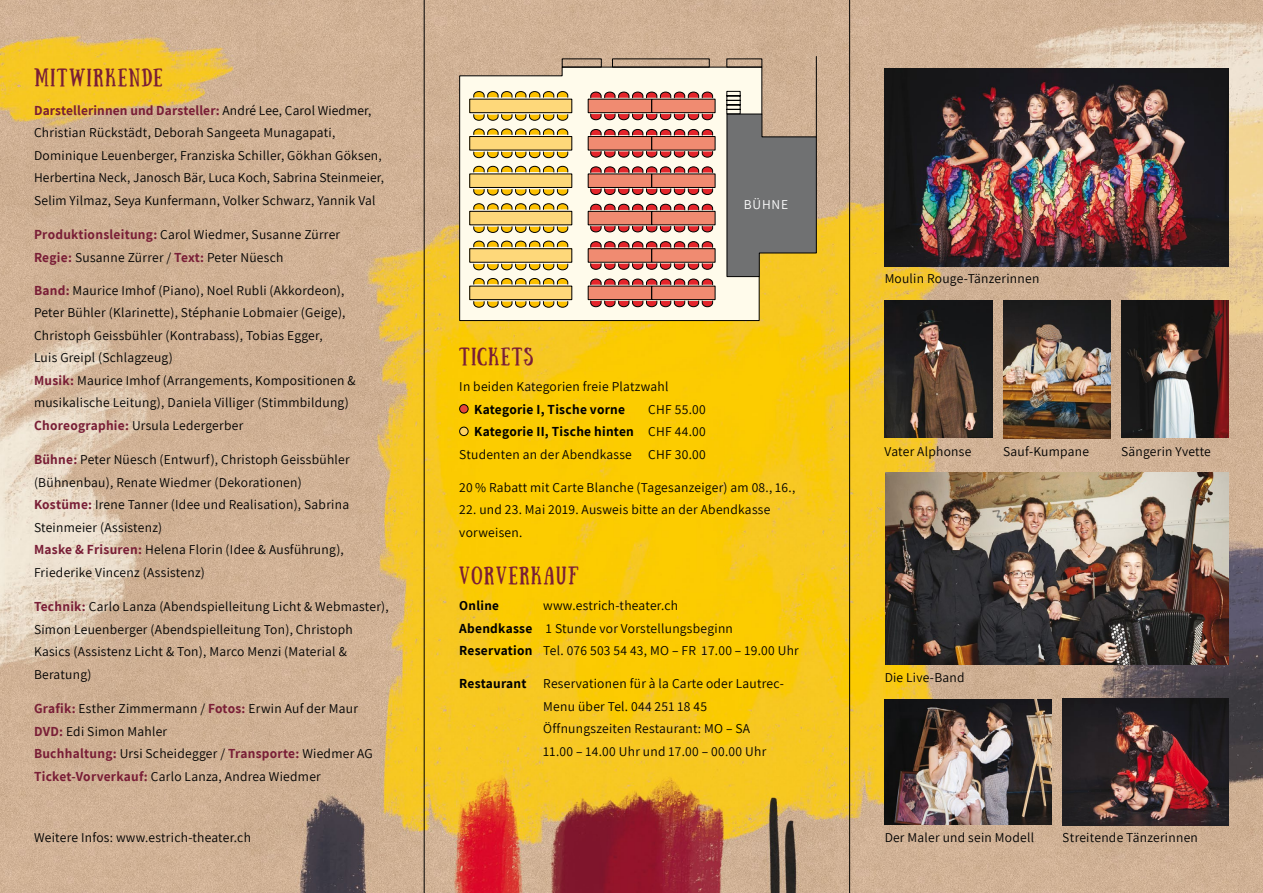
<style>
.page{position:relative;width:1263px;height:893px;background:#fff}
.page>*{position:absolute;margin:0;border:0;box-sizing:border-box;transform-origin:0 0}
.t1{font:18px "Sunday";letter-spacing:.08em;color:#791e36}
.t2{font:13.5px/22.5px "Assistant";letter-spacing:.02em;color:#000}
.t3{font:700 13.5px "Assistant";letter-spacing:.02em;color:#000}
.t4{font:13.5px "Assistant";letter-spacing:.06em;color:#fff}
.t5{font:700 13.2px "Assistant";letter-spacing:.025em;color:#000}
.s1{font-weight:700;color:#791e36}
.s2{font-weight:700}
</style>
<div class="page">
<img style="left:0;top:0;width:1263px;height:893px">
<div style="left:460px;top:405px;width:8px;height:8px;background:#e64538;border-radius:50%"></div>
<div style="left:459px;top:404px;width:9px;height:9px;border:1px solid #000;border-radius:50%"></div>
<div style="left:460px;top:427px;width:8px;height:9px;background:#fed260;border-radius:50%"></div>
<div style="left:459px;top:427px;width:9px;height:9px;border:1px solid #000;border-radius:50%"></div>
<svg style="left:459px;top:66px;width:304px;height:255px;background:#e4e0cf"></svg>
<div style="left:470px;top:99px;width:102px;height:14px;background:#fed87a"></div>
<div style="left:469px;top:99px;width:103px;height:14px;border:1px solid #000"></div>
<div style="left:470px;top:137px;width:102px;height:13px;background:#fed87a"></div>
<div style="left:469px;top:136px;width:103px;height:14px;border:1px solid #000"></div>
<div style="left:470px;top:174px;width:102px;height:13px;background:#fed87a"></div>
<div style="left:469px;top:173px;width:103px;height:15px;border:1px solid #000"></div>
<div style="left:470px;top:211px;width:102px;height:14px;background:#fed87a"></div>
<div style="left:469px;top:211px;width:103px;height:14px;border:1px solid #000"></div>
<div style="left:470px;top:249px;width:102px;height:13px;background:#fed87a"></div>
<div style="left:469px;top:248px;width:103px;height:15px;border:1px solid #000"></div>
<div style="left:470px;top:286px;width:102px;height:14px;background:#fed87a"></div>
<div style="left:469px;top:286px;width:103px;height:14px;border:1px solid #000"></div>
<svg style="left:473px;top:301px;width:95px;height:7px"></svg>
<div style="left:652px;top:286px;width:63px;height:14px;background:#f08b71"></div>
<div style="left:651px;top:286px;width:64px;height:14px;border:1px solid #000"></div>
<div style="left:588px;top:286px;width:63px;height:14px;background:#f08b71"></div>
<div style="left:588px;top:286px;width:64px;height:14px;border:1px solid #000"></div>
<svg style="left:473px;top:56px;width:344px;height:229px;background:#caab8d"></svg>
<svg style="left:590px;top:300px;width:123px;height:7px"></svg>
<img style="left:885px;top:472px;width:344px;height:192px">
<img style="left:884px;top:301px;width:108px;height:137px">
<img style="left:1121px;top:301px;width:108px;height:137px">
<img style="left:884px;top:68px;width:345px;height:198px">
<img style="left:884px;top:699px;width:167px;height:126px">
<img style="left:1003px;top:301px;width:108px;height:137px">
<img style="left:1062px;top:699px;width:167px;height:126px">
<hr style="left:424px;top:0;width:1px;height:893px;background:#000">
<hr style="left:849px;top:0;width:1px;height:893px;background:#000">
<h1 class="t1" style="left:34px;top:65px;width:130px">MITWIRKENDE</h1>
<p class="t2" style="left:34px;top:98px;width:352px"><span class="s1">Darstellerinnen und Darsteller:</span> André Lee, Carol Wiedmer, Christian Rückstädt, Deborah Sangeeta Munagapati, Dominique Leuenberger, Franziska Schiller, Gökhan Göksen, Herbertina Neck, Janosch Bär, Luca Koch, Sabrina Steinmeier, Selim Yilmaz, Seya Kunfermann, Volker Schwarz, Yannik Val</p>
<p class="t2" style="left:34px;top:223px;width:308px"><span class="s1">Produktionsleitung:</span> Carol Wiedmer, Susanne Zürrer<br><span class="s1">Regie:</span> Susanne Zürrer / <span class="s1">Text:</span> Peter Nüesch</p>
<p class="t2" style="left:34px;top:278px;width:323px"><span class="s1">Band:</span> Maurice Imhof (Piano), Noel Rubli (Akkordeon), Peter Bühler (Klarinette), Stéphanie Lobmaier (Geige), Christoph Geissbühler (Kontrabass), Tobias Egger,<br>Luis Greipl (Schlagzeug)<br><span class="s1">Musik:</span> Maurice Imhof (Arrangements, Kompositionen &amp; musikalische Leitung), Daniela Villiger (Stimmbildung)<br><span class="s1">Choreographie:</span> Ursula Ledergerber</p>
<p class="t2" style="left:34px;top:448px;width:317px"><span class="s1">Bühne:</span> Peter Nüesch (Entwurf), Christoph Geissbühler (Bühnenbau), Renate Wiedmer (Dekorationen)<br><span class="s1">Kostüme:</span> Irene Tanner (Idee und Realisation), Sabrina Steinmeier (Assistenz)<br><span class="s1">Maske &amp; Frisuren:</span> Helena Florin (Idee &amp; Ausführung), Friederike Vincenz (Assistenz)</p>
<p class="t2" style="left:34px;top:595px;width:356px"><span class="s1">Technik:</span> Carlo Lanza (Abendspielleitung Licht &amp; Webmaster), Simon Leuenberger (Abendspielleitung Ton), Christoph Kasics (Assistenz Licht &amp; Ton), Marco Menzi (Material &amp; Beratung)</p>
<p class="t2" style="left:34px;top:697px;width:340px"><span class="s1">Grafik:</span> Esther Zimmermann / <span class="s1">Fotos:</span> Erwin Auf der Maur <span class="s1">DVD:</span> Edi Simon Mahler<br><span class="s1">Buchhaltung:</span> Ursi Scheidegger / <span class="s1">Transporte:</span> Wiedmer AG <span class="s1">Ticket-Vorverkauf:</span> Carlo Lanza, Andrea Wiedmer</p>
<p class="t2" style="left:34px;top:826px;width:218px">Weitere Infos: www.estrich-theater.ch</p>
<p class="t4" style="left:744px;top:195px;width:46px">BÜHNE</p>
<h1 class="t1" style="left:459px;top:344px;width:75px">TICKETS</h1>
<p class="t2" style="left:459px;top:375px;width:211px">In beiden Kategorien freie Platzwahl</p>
<p class="t3" style="left:474px;top:400px;width:152px">Kategorie I, Tische vorne</p>
<p class="t2" style="left:459px;top:397px;width:248px;text-align:right">CHF 55.00<br><span class="s2">Kategorie II, Tische hinten</span> CHF 44.00<br>Studenten an der Abendkasse CHF 30.00</p>
<p class="t2" style="left:459px;top:475px;width:338px">20 % Rabatt mit Carte Blanche (Tagesanzeiger) am 08., 16.,</p>
<p class="t2" style="left:459px;top:498px;width:313px">22. und 23. Mai 2019. Ausweis bitte an der Abendkasse vorweisen.</p>
<h1 class="t1" style="left:459px;top:563px;width:121px">VORVERKAUF</h1>
<p class="t5" style="left:459px;top:597px;width:41px">Online</p>
<p class="t2" style="left:459px;top:594px;width:341px;text-indent:84px">www.estrich-theater.ch<br><span class="s2">Abendkasse</span> 1 Stunde vor Vorstellungsbeginn<br><span class="s2">Reservation</span> Tel. 076 503 54 43, MO – FR 17.00 – 19.00 Uhr</p>
<p class="t2" style="left:543px;top:672px;width:242px;text-indent:-84px"><span class="s2">Restaurant</span> Reservationen für à la Carte oder Lautrec-Menu über Tel. 044 251 18 45<br>Öffnungszeiten Restaurant: MO – SA<br>11.00 – 14.00 Uhr und 17.00 – 00.00 Uhr</p>
<p class="t2" style="left:884px;top:267px;width:156px">Moulin Rouge-Tänzerinnen</p>
<p class="t2" style="left:884px;top:440px;width:88px">Vater Alphonse</p>
<p class="t2" style="left:1003px;top:440px;width:87px">Sauf-Kumpane</p>
<p class="t2" style="left:1121px;top:440px;width:91px">Sängerin Yvette</p>
<p class="t2" style="left:884px;top:666px;width:82px">Die Live-Band</p>
<p class="t2" style="left:884px;top:825px;width:151px">Der Maler und sein Modell</p>
<p class="t2" style="left:1063px;top:825px;width:137px">Streitende Tänzerinnen</p>
</div>
